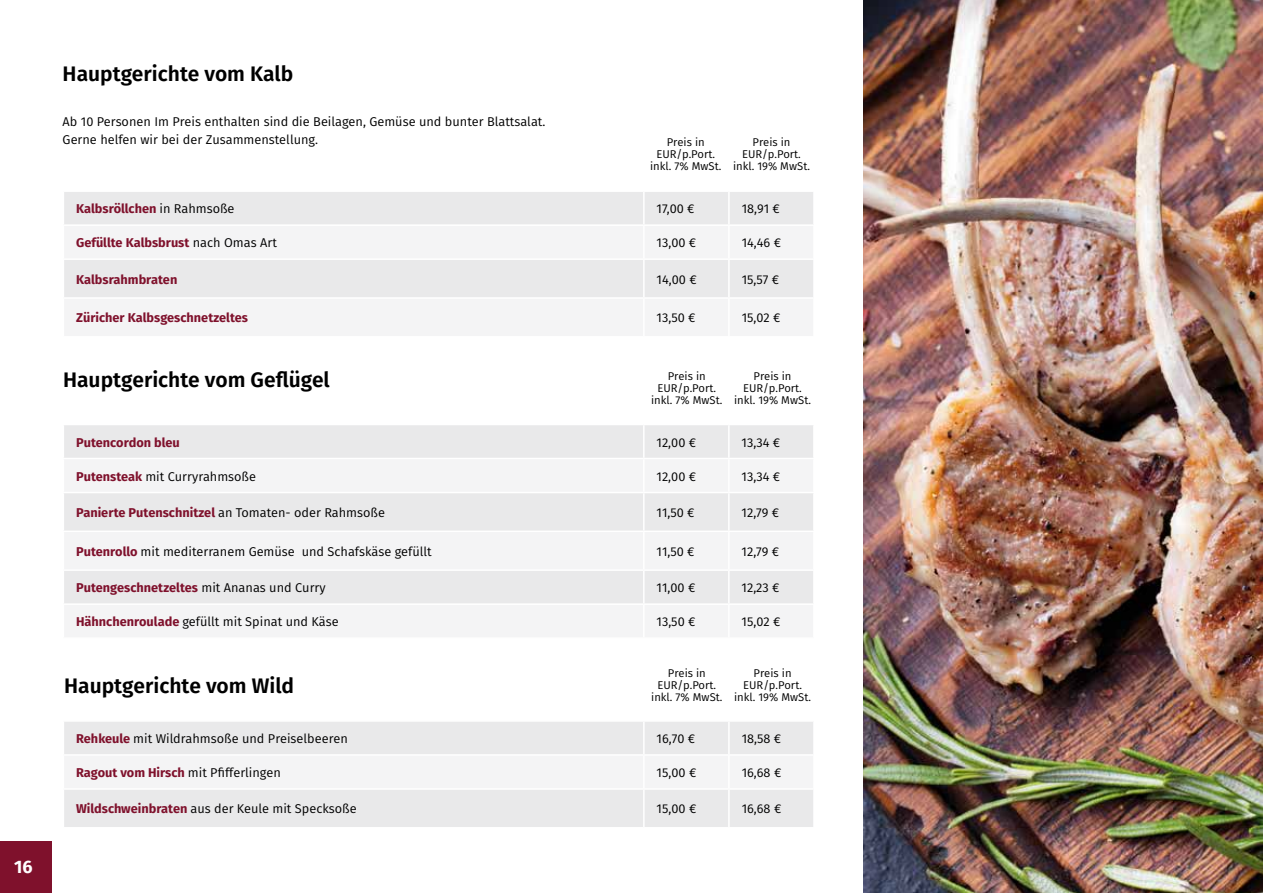
<style>
.page{position:relative;width:1263px;height:893px;background:#fff}
.page>*{position:absolute;margin:0;border:0;box-sizing:border-box;transform-origin:0 0}
.t1{font:600 21px "Fira Sans";color:#000}
.t2{font:700 18px "Fira Sans";color:#fff}
.t3{font:12.75px/18px "Fira Sans";color:#000}
.t4{font:700 12.75px "Fira Sans";color:#7f112c}
.t5{font:11.25px/12px "Fira Sans";color:#000;text-align:center}
.s1{font-weight:400;color:#000}
.s2{font-weight:700;color:#7f112c}
</style>
<div class="page">
<img style="left:863px;top:0;width:400px;height:893px">
<div style="left:0;top:842px;width:51px;height:51px;background:#7f112c"></div>
<div style="left:64px;top:192px;width:749px;height:32px;background:#e9e9ea"></div>
<svg style="left:64px;top:226px;width:749px;height:110px;fill:#f4f4f5"></svg>
<hr style="left:728px;top:192px;width:2px;height:32px;background:#fff">
<hr style="left:728px;top:226px;width:2px;height:32px;background:#fff">
<hr style="left:728px;top:260px;width:2px;height:37px;background:#fff">
<hr style="left:728px;top:299px;width:2px;height:37px;background:#fff">
<hr style="left:643px;top:192px;width:2px;height:32px;background:#fff">
<hr style="left:643px;top:226px;width:2px;height:32px;background:#fff">
<hr style="left:643px;top:260px;width:2px;height:37px;background:#fff">
<hr style="left:643px;top:299px;width:2px;height:37px;background:#fff">
<hr style="left:644px;top:258px;width:85px;height:2px;background:#fff">
<hr style="left:729px;top:258px;width:86px;height:2px;background:#fff">
<hr style="left:63px;top:258px;width:581px;height:2px;background:#fff">
<hr style="left:63px;top:297px;width:581px;height:2px;background:#fff">
<hr style="left:644px;top:297px;width:85px;height:2px;background:#fff">
<hr style="left:729px;top:297px;width:86px;height:2px;background:#fff">
<div style="left:64px;top:425px;width:749px;height:33px;background:#e9e9ea"></div>
<svg style="left:64px;top:460px;width:749px;height:177px;fill:#f4f4f5"></svg>
<hr style="left:728px;top:425px;width:2px;height:33px;background:#fff">
<hr style="left:728px;top:459px;width:2px;height:33px;background:#fff">
<hr style="left:728px;top:493px;width:2px;height:38px;background:#fff">
<hr style="left:728px;top:532px;width:2px;height:37px;background:#fff">
<hr style="left:728px;top:571px;width:2px;height:32px;background:#fff">
<hr style="left:728px;top:605px;width:2px;height:32px;background:#fff">
<hr style="left:643px;top:425px;width:1px;height:33px;background:#fff">
<hr style="left:643px;top:459px;width:1px;height:33px;background:#fff">
<hr style="left:643px;top:493px;width:1px;height:38px;background:#fff">
<hr style="left:643px;top:532px;width:1px;height:37px;background:#fff">
<hr style="left:643px;top:571px;width:1px;height:32px;background:#fff">
<hr style="left:643px;top:605px;width:1px;height:32px;background:#fff">
<hr style="left:644px;top:492px;width:85px;height:1px;background:#fff">
<hr style="left:729px;top:492px;width:86px;height:1px;background:#fff">
<hr style="left:644px;top:603px;width:85px;height:2px;background:#fff">
<hr style="left:729px;top:603px;width:86px;height:2px;background:#fff">
<hr style="left:63px;top:492px;width:581px;height:1px;background:#fff">
<hr style="left:63px;top:531px;width:581px;height:1px;background:#fff">
<hr style="left:63px;top:569px;width:581px;height:2px;background:#fff">
<hr style="left:63px;top:603px;width:581px;height:2px;background:#fff">
<hr style="left:644px;top:531px;width:85px;height:1px;background:#fff">
<hr style="left:729px;top:531px;width:86px;height:1px;background:#fff">
<hr style="left:644px;top:569px;width:85px;height:2px;background:#fff">
<hr style="left:729px;top:569px;width:86px;height:2px;background:#fff">
<div style="left:64px;top:722px;width:749px;height:105px;background:#e9e9ea"></div>
<div style="left:64px;top:756px;width:749px;height:32px;background:#f4f4f5"></div>
<hr style="left:728px;top:722px;width:2px;height:32px;background:#fff">
<hr style="left:728px;top:756px;width:2px;height:32px;background:#fff">
<hr style="left:728px;top:790px;width:2px;height:37px;background:#fff">
<hr style="left:643px;top:722px;width:2px;height:32px;background:#fff">
<hr style="left:643px;top:756px;width:2px;height:32px;background:#fff">
<hr style="left:643px;top:790px;width:2px;height:37px;background:#fff">
<hr style="left:63px;top:754px;width:581px;height:2px;background:#fff">
<hr style="left:644px;top:754px;width:85px;height:2px;background:#fff">
<hr style="left:729px;top:754px;width:86px;height:2px;background:#fff">
<hr style="left:63px;top:788px;width:581px;height:2px;background:#fff">
<hr style="left:644px;top:788px;width:85px;height:2px;background:#fff">
<hr style="left:729px;top:788px;width:86px;height:2px;background:#fff">
<h2 class="t2" style="left:14px;top:852px;width:20px">16</h2>
<h1 class="t1" style="left:63px;top:56px;width:232px">Hauptgerichte vom Kalb</h1>
<p class="t3" style="left:63px;top:112px;width:484px">Ab 10 Personen Im Preis enthalten sind die Beilagen, Gemüse und bunter Blattsalat.<br>Gerne helfen wir bei der Zusammenstellung.</p>
<p class="t5" style="left:650px;top:135px;width:73px">Preis in<br>EUR/p.Port. inkl. 7% MwSt.</p>
<p class="t5" style="left:733px;top:135px;width:78px">Preis in<br>EUR/p.Port. inkl. 19% MwSt.</p>
<p class="t4" style="left:76px;top:198px;width:160px">Kalbsröllchen <span class="s1">in Rahmsoße</span></p>
<p class="t3" style="left:657px;top:199px;width:39px">17,00 €</p>
<p class="t3" style="left:742px;top:199px;width:40px">18,91 €</p>
<p class="t4" style="left:76px;top:232px;width:202px">Gefüllte Kalbsbrust <span class="s1">nach Omas Art</span></p>
<p class="t3" style="left:657px;top:233px;width:41px">13,00 €</p>
<p class="t3" style="left:742px;top:233px;width:41px">14,46 €</p>
<p class="t4" style="left:76px;top:268px;width:103px">Kalbsrahmbraten</p>
<p class="t3" style="left:657px;top:270px;width:42px">14,00 €</p>
<p class="t3" style="left:742px;top:270px;width:39px">15,57 €</p>
<p class="t4" style="left:76px;top:307px;width:173px">Züricher Kalbsgeschnetzeltes</p>
<p class="t3" style="left:657px;top:309px;width:40px">13,50 €</p>
<p class="t3" style="left:742px;top:309px;width:40px">15,02 €</p>
<h1 class="t1" style="left:63px;top:362px;width:268px">Hauptgerichte vom Geflügel</h1>
<p class="t5" style="left:651px;top:370px;width:73px">Preis in<br>EUR/p.Port. inkl. 7% MwSt.</p>
<p class="t5" style="left:734px;top:370px;width:78px">Preis in<br>EUR/p.Port. inkl. 19% MwSt.</p>
<p class="t4" style="left:76px;top:431px;width:105px">Putencordon bleu</p>
<p class="t3" style="left:656px;top:433px;width:41px">12,00 €</p>
<p class="t3" style="left:742px;top:433px;width:40px">13,34 €</p>
<p class="t3" style="left:76px;top:467px;width:182px"><span class="s2">Putensteak</span> mit Curryrahmsoße</p>
<p class="t3" style="left:656px;top:467px;width:41px">12,00 €</p>
<p class="t3" style="left:742px;top:467px;width:40px">13,34 €</p>
<p class="t4" style="left:76px;top:502px;width:310px">Panierte Putenschnitzel <span class="s1">an Tomaten- oder Rahmsoße</span></p>
<p class="t3" style="left:656px;top:503px;width:40px">11,50 €</p>
<p class="t3" style="left:742px;top:503px;width:39px">12,79 €</p>
<p class="t3" style="left:76px;top:542px;width:357px"><span class="s2">Putenrollo</span> mit mediterranem Gemüse und Schafskäse gefüllt</p>
<p class="t3" style="left:656px;top:542px;width:40px">11,50 €</p>
<p class="t3" style="left:742px;top:542px;width:39px">12,79 €</p>
<p class="t4" style="left:76px;top:577px;width:251px">Putengeschnetzeltes <span class="s1">mit Ananas und Curry</span></p>
<p class="t3" style="left:656px;top:578px;width:40px">11,00 €</p>
<p class="t3" style="left:742px;top:578px;width:40px">12,23 €</p>
<p class="t3" style="left:76px;top:612px;width:264px"><span class="s2">Hähnchenroulade</span> gefüllt mit Spinat und Käse</p>
<p class="t3" style="left:656px;top:612px;width:40px">13,50 €</p>
<p class="t3" style="left:742px;top:612px;width:40px">15,02 €</p>
<h1 class="t1" style="left:64px;top:668px;width:231px">Hauptgerichte vom Wild</h1>
<p class="t5" style="left:651px;top:666px;width:73px">Preis in<br>EUR/p.Port. inkl. 7% MwSt.</p>
<p class="t5" style="left:734px;top:666px;width:78px">Preis in<br>EUR/p.Port. inkl. 19% MwSt.</p>
<p class="t3" style="left:76px;top:729px;width:273px"><span class="s2">Rehkeule</span> mit Wildrahmsoße und Preiselbeeren</p>
<p class="t3" style="left:657px;top:729px;width:40px">16,70 €</p>
<p class="t3" style="left:742px;top:729px;width:41px">18,58 €</p>
<p class="t3" style="left:76px;top:763px;width:206px"><span class="s2">Ragout vom Hirsch</span> mit Pfifferlingen</p>
<p class="t3" style="left:657px;top:763px;width:41px">15,00 €</p>
<p class="t3" style="left:742px;top:763px;width:41px">16,68 €</p>
<p class="t3" style="left:76px;top:800px;width:282px"><span class="s2">Wildschweinbraten</span> aus der Keule mit Specksoße</p>
<p class="t3" style="left:657px;top:800px;width:41px">15,00 €</p>
<p class="t3" style="left:742px;top:800px;width:41px">16,68 €</p>
</div>
